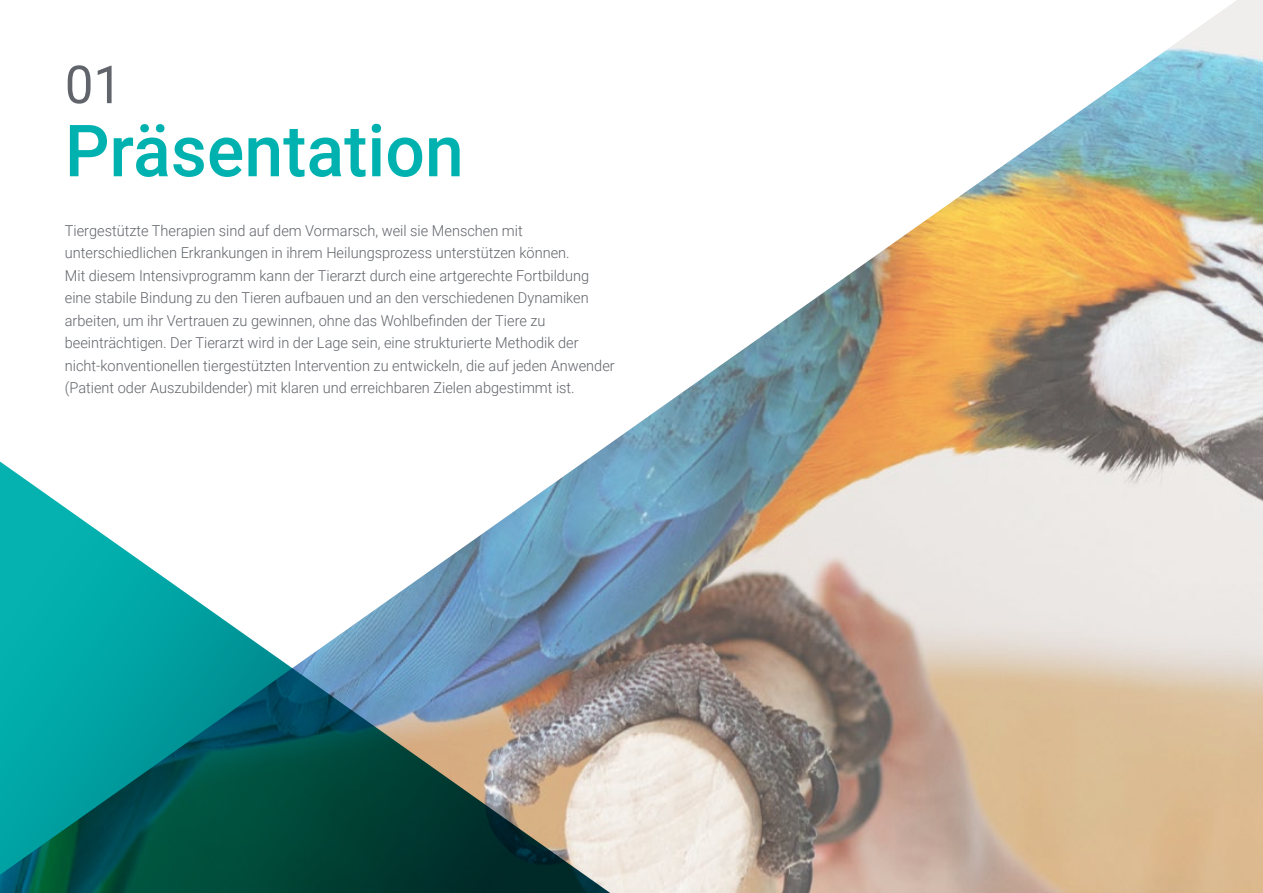
<style>
.page{position:relative;width:1263px;height:893px;background:#fff}
.page>*{position:absolute;margin:0;border:0;box-sizing:border-box;transform-origin:0 0}
.t1{font:500 72px "Roboto";color:#00b2af}
.t2{font:52.5px "Roboto";color:#61646a}
.t3{font:300 15px/22.5px "Roboto";color:#61646a}
</style>
<div class="page">
<img style="left:606px;top:0;width:657px;height:893px">
<svg style="left:0;top:446px;width:640px;height:447px"></svg>
<h2 class="t2" style="left:65px;top:48px;width:59px">01</h2>
<h1 class="t1" style="left:65px;top:100px;width:400px">Präsentation</h1>
<p class="t3" style="left:65px;top:218px;width:551px">Tiergestützte Therapien sind auf dem Vormarsch, weil sie Menschen mit unterschiedlichen Erkrankungen in ihrem Heilungsprozess unterstützen können.<br>Mit diesem Intensivprogramm kann der Tierarzt durch eine artgerechte Fortbildung eine stabile Bindung zu den Tieren aufbauen und an den verschiedenen Dynamiken arbeiten, um ihr Vertrauen zu gewinnen, ohne das Wohlbefinden der Tiere zu beeinträchtigen. Der Tierarzt wird in der Lage sein, eine strukturierte Methodik der nicht-konventionellen tiergestützten Intervention zu entwickeln, die auf jeden Anwender (Patient oder Auszubildender) mit klaren und erreichbaren Zielen abgestimmt ist.</p>
</div>
